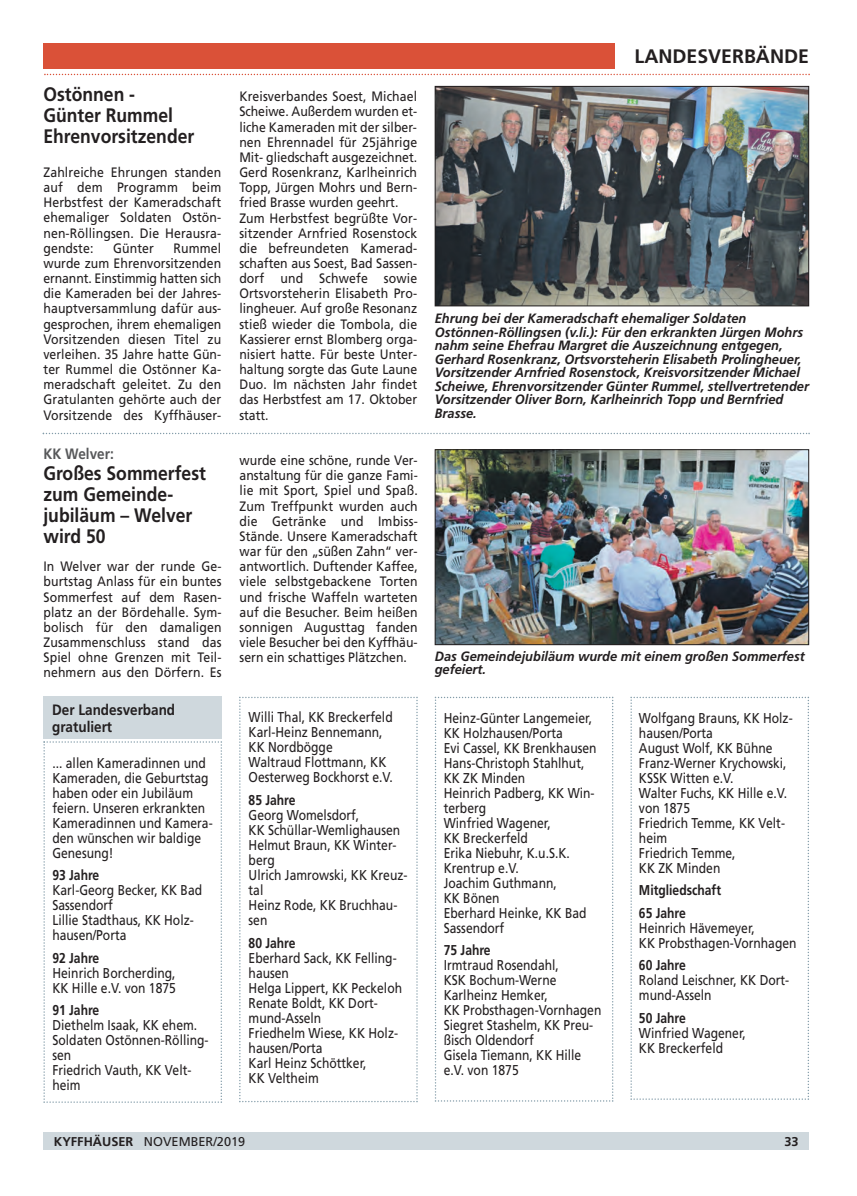
<style>
.page{position:relative;width:857px;height:1196px;background:#fff}
.page>*{position:absolute;margin:0;border:0;box-sizing:border-box;transform-origin:0 0}
.t1{font:700 19.5px/21px "Frutiger LT Std";color:#231f20;scale:.9 1}
.t2{font:700 19.5px "Frutiger LT Std";color:#231f20}
.t3{font:700 15px/16.5px "Frutiger LT Std";color:#231f20;scale:.9 1}
.t4{font:700 15px "Frutiger LT Std";color:#57585a;scale:.9 1}
.t5{font:14.25px/15px "Frutiger LT Std";color:#231f20;scale:.85 1}
.t6{font:700 14.25px/22.5px "Frutiger LT Std";color:#231f20;scale:.85 1}
.t7{font:13.65px/15.1px "Frutiger LT Std";letter-spacing:.01em;color:#231f20;text-align:justify;scale:.9 1}
.t8{font:italic 700 13.5px/13.5px "Frutiger LT Std";color:#231f20;scale:.95 1}
.t9{font:12.75px "Frutiger LT Std";color:#231f20}
.t10{font:700 12.75px "Frutiger LT Std";color:#231f20}
.s1{font-weight:700}
</style>
<div class="page">
<div style="left:43px;top:1132px;width:766px;height:17px;background:#cfd8dd"></div>
<div style="left:43px;top:43px;width:572px;height:26px;background:#da5138"></div>
<svg style="left:44px;top:74px;width:766px;height:1px"></svg>
<div style="left:43px;top:696px;width:179px;height:43px;background:#cfd8dd"></div>
<svg style="left:43px;top:741px;width:179px;height:361px"></svg>
<svg style="left:239px;top:696px;width:179px;height:405px"></svg>
<svg style="left:435px;top:696px;width:178px;height:405px"></svg>
<svg style="left:630px;top:696px;width:179px;height:403px"></svg>
<img style="left:437px;top:451px;width:370px;height:192px">
<div style="left:435px;top:449px;width:374px;height:196px;border:1px solid #231f20"></div>
<img style="left:437px;top:88px;width:370px;height:216px">
<div style="left:435px;top:86px;width:374px;height:220px;border:1px solid #231f20"></div>
<svg style="left:43px;top:432px;width:767px;height:2px"></svg>
<h1 class="t1" style="left:43px;top:85px;width:169px">Ostönnen -<br>Günter Rummel<br>Ehrenvorsitzender</h1>
<p class="t7" style="left:43px;top:166px;width:199px">Zahlreiche Ehrungen standen auf dem Programm beim Herbstfest der Kameradschaft ehemaliger Soldaten Ostön&shy;nen-Röllingsen. Die Herausra&shy;gendste:</p>
<p class="t7" style="left:43px;top:241px;width:199px;text-indent:130px">Rummel wurde zum Ehrenvorsitzenden ernannt. Einstimmig hatten sich die Kameraden bei der Jahres&shy;hauptversammlung dafür aus&shy;gesprochen, ihrem ehemaligen Vorsitzenden diesen Titel zu verleihen. 35 Jahre hatte Gün&shy;ter Rummel die Ostönner Ka&shy;meradschaft geleitet. Zu den Gratulanten gehörte auch der Vorsitzende des Kyffhäuser-</p>
<p class="t7" style="left:113px;top:241px;width:47px">Günter</p>
<p class="t4" style="left:43px;top:448px;width:80px">KK Welver:</p>
<h1 class="t1" style="left:43px;top:464px;width:182px">Großes Sommerfest zum Gemeinde&shy;jubiläum – Welver wird 50</h1>
<p class="t7" style="left:43px;top:559px;width:199px">In Welver war der runde Ge&shy;burtstag Anlass für ein buntes Sommerfest auf dem Rasen&shy;platz an der Bördehalle. Sym&shy;bolisch für den damaligen Zusammenschluss stand das Spiel ohne Grenzen mit Teil&shy;nehmern aus den Dörfern. Es</p>
<p class="t3" style="left:52px;top:702px;width:138px">Der Landesverband gratuliert</p>
<p class="t5" style="left:52px;top:756px;width:190px">... allen Kameradinnen und<br>Kameraden, die Geburtstag haben oder ein Jubiläum feiern. Unseren erkrankten<br>Kameradinnen und Kamera&shy;den wünschen wir baldige<br>Genesung!</p>
<p class="t6" style="left:52px;top:864px;width:57px">93 Jahre</p>
<p class="t5" style="left:52px;top:883px;width:178px">Karl-Georg Becker, KK Bad<br>Sassendorf<br>Lillie Stadthaus, KK Holz&shy;hausen/Porta</p>
<p class="t6" style="left:52px;top:947px;width:57px">92 Jahre</p>
<p class="t5" style="left:52px;top:966px;width:147px">Heinrich Borcherding,<br>KK Hille e.V. von 1875</p>
<p class="t6" style="left:52px;top:999px;width:57px">91 Jahre</p>
<p class="t5" style="left:52px;top:1018px;width:185px">Diethelm Isaak, KK ehem.<br>Soldaten Ostönnen-Rölling&shy;sen<br>Friedrich Vauth, KK Velt&shy;heim</p>
<p class="t7" style="left:239px;top:90px;width:199px;text-align:left">Kreisverbandes Soest, Michael<br>Scheiwe. Außerdem wurden et&shy;liche Kameraden mit der silber&shy;nen Ehrennadel für 25jährige<br>Mit- gliedschaft ausgezeichnet.<br>Gerd Rosenkranz, Karlheinrich<br>Topp, Jürgen Mohrs und Bern&shy;fried Brasse wurden geehrt.<br>Zum Herbstfest begrüßte Vor&shy;sitzender Arnfried Rosenstock die befreundeten Kamerad&shy;schaften aus Soest, Bad Sassen&shy;dorf und Schwefe sowie<br>Ortsvorsteherin Elisabeth Pro&shy;lingheuer. Auf große Resonanz stieß wieder die Tombola, die<br>Kassierer ernst Blomberg orga&shy;nisiert hatte. Für beste Unter&shy;haltung sorgte das Gute Laune<br>Duo. Im nächsten Jahr findet das Herbstfest am 17. Oktober statt.</p>
<p class="t7" style="left:240px;top:453px;width:199px">wurde eine schöne, runde Ver&shy;anstaltung für die ganze Fami&shy;lie mit Sport, Spiel und Spaß.<br>Zum Treffpunkt wurden auch die Getränke und Imbiss-Stände. Unsere Kameradschaft war für den „süßen Zahn“ ver&shy;antwortlich. Duftender Kaffee, viele selbstgebackene Torten und frische Waffeln warteten auf die Besucher. Beim heißen sonnigen Augusttag fanden viele Besucher bei den Kyffhäu&shy;sern ein schattiges Plätzchen.</p>
<p class="t5" style="left:249px;top:710px;width:171px">Willi Thal, KK Breckerfeld<br>Karl-Heinz Bennemann,<br>KK Nordbögge<br>Waltraud Flottmann, KK<br>Oesterweg Bockhorst e.V.</p>
<p class="t6" style="left:249px;top:789px;width:57px">85 Jahre</p>
<p class="t5" style="left:249px;top:808px;width:188px">Georg Womelsdorf,<br>KK Schüllar-Wemlighausen<br>Helmut Braun, KK Winter&shy;berg<br>Ulrich Jamrowski, KK Kreuz&shy;tal<br>Heinz Rode, KK Bruchhau&shy;sen</p>
<p class="t6" style="left:249px;top:932px;width:57px">80 Jahre</p>
<p class="t5" style="left:249px;top:951px;width:182px">Eberhard Sack, KK Felling&shy;hausen<br>Helga Lippert, KK Peckeloh<br>Renate Boldt, KK Dort&shy;mund-Asseln<br>Friedhelm Wiese, KK Holz&shy;hausen/Porta<br>Karl Heinz Schöttker,<br>KK Veltheim</p>
<h1 class="t2" style="left:634px;top:49px;width:176px">LANDESVERBÄNDE</h1>
<p class="t8" style="left:435px;top:313px;width:395px">Ehrung bei der Kameradschaft ehemaliger Soldaten Ostönnen-Röllingsen (v.li.): Für den erkrankten Jürgen Mohrs nahm seine Ehefrau Margret die Auszeichnung entgegen, Gerhard Rosenkranz, Ortsvorsteherin Elisabeth Prolingheuer, Vorsitzender Arnfried Rosenstock, Kreisvorsitzender Michael Scheiwe, Ehrenvorsitzender Günter Rummel, stellvertretender Vorsitzender Oliver Born, Karlheinrich Topp und Bernfried Brasse.</p>
<p class="t8" style="left:435px;top:650px;width:391px">Das Gemeindejubiläum wurde mit einem großen Sommerfest gefeiert.</p>
<p class="t5" style="left:444px;top:711px;width:181px">Heinz-Günter Langemeier,<br>KK Holzhausen/Porta<br>Evi Cassel, KK Brenkhausen<br>Hans-Christoph Stahlhut,<br>KK ZK Minden<br>Heinrich Padberg, KK Win&shy;terberg<br>Winfried Wagener,<br>KK Breckerfeld<br>Erika Niebuhr, K.u.S.K.<br>Krentrup e.V.<br>Joachim Guthmann,<br>KK Bönen<br>Eberhard Heinke, KK Bad<br>Sassendorf</p>
<p class="t6" style="left:444px;top:939px;width:57px">75 Jahre</p>
<p class="t5" style="left:444px;top:958px;width:187px">Irmtraud Rosendahl,<br>KSK Bochum-Werne<br>Karlheinz Hemker,<br>KK Probsthagen-Vornhagen<br>Siegret Stashelm, KK Preu&shy;ßisch Oldendorf<br>Gisela Tiemann, KK Hille e.V. von 1875</p>
<p class="t5" style="left:639px;top:711px;width:182px">Wolfgang Brauns, KK Holz&shy;hausen/Porta<br>August Wolf, KK Bühne<br>Franz-Werner Krychowski,<br>KSSK Witten e.V.<br>Walter Fuchs, KK Hille e.V. von 1875<br>Friedrich Temme, KK Velt&shy;heim<br>Friedrich Temme,<br>KK ZK Minden</p>
<p class="t6" style="left:639px;top:880px;width:98px">Mitgliedschaft<br>65 Jahre</p>
<p class="t5" style="left:639px;top:921px;width:187px">Heinrich Hävemeyer,<br>KK Probsthagen-Vornhagen</p>
<p class="t6" style="left:639px;top:955px;width:57px">60 Jahre</p>
<p class="t5" style="left:639px;top:973px;width:178px">Roland Leischner, KK Dort&shy;mund-Asseln</p>
<p class="t6" style="left:639px;top:1007px;width:57px">50 Jahre</p>
<p class="t5" style="left:639px;top:1026px;width:127px">Winfried Wagener,<br>KK Breckerfeld</p>
<p class="t9" style="left:54px;top:1135px;width:193px"><span class="s1">KYFFHÄUSER</span> NOVEMBER/2019</p>
<p class="t10" style="left:784px;top:1135px;width:16px">33</p>
</div>
